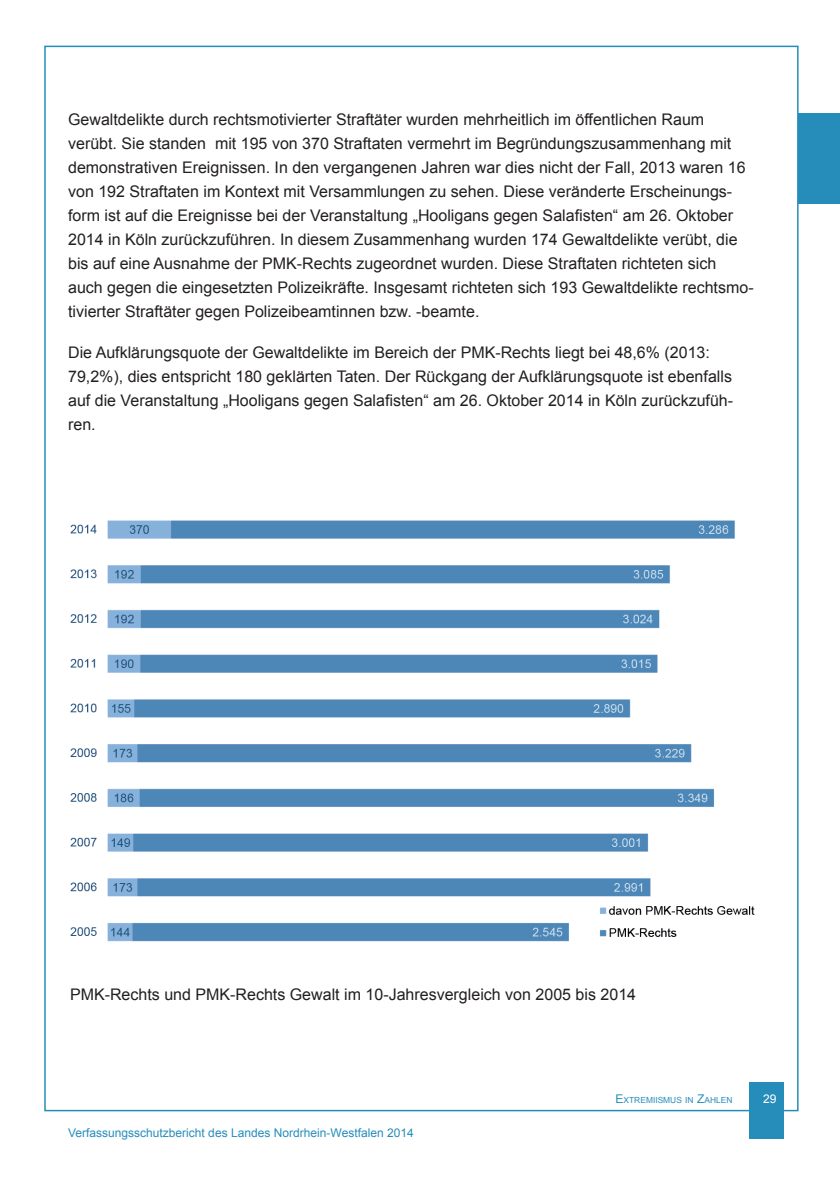
<style>
.page{position:relative;width:840px;height:1191px;background:#fff}
.page>*{position:absolute;margin:0;border:0;box-sizing:border-box;transform-origin:0 0}
._20_Absatz_mit_Absta{font:16px/24px "Arial";color:#231f20}
._21_Absatz_ohne_Abst{font:16px "Arial";color:#231f20}
.t1{font:12px "Arial";color:#268dbb}
.t2{font:12px "Arial";color:#fff}
.t3{font:8.4px "Arial";color:#268dbb}
.s1{font-size:12px}
</style>
<div class="page">
<div style="left:749px;top:1081px;width:34px;height:57px;background:#268dbb"></div>
<div style="left:798px;top:113px;width:41px;height:91px;background:#268dbb"></div>
<img style="left:70px;top:520px;width:685px;height:422px">
<p class="_20_Absatz_mit_Absta" style="left:68px;top:108px;width:686px">Gewaltdelikte durch rechtsmotivierter Straftäter wurden mehrheitlich im öffentlichen Raum verübt. Sie standen mit 195 von 370 Straftaten vermehrt im Begründungszusammenhang mit demonstrativen Ereignissen. In den vergangenen Jahren war dies nicht der Fall, 2013 waren 16 von 192 Straftaten im Kontext mit Versammlungen zu sehen. Diese veränderte Erscheinungs&shy;form ist auf die Ereignisse bei der Veranstaltung „Hooligans gegen Salafisten“ am 26. Oktober 2014 in Köln zurückzuführen. In diesem Zusammenhang wurden 174 Gewaltdelikte verübt, die bis auf eine Ausnahme der PMK-Rechts zugeordnet wurden. Diese Straftaten richteten sich auch gegen die eingesetzten Polizeikräfte. Insgesamt richteten sich 193 Gewaltdelikte rechtsmo&shy;tivierter Straftäter gegen Polizeibeamtinnen bzw. -beamte.</p>
<p class="_20_Absatz_mit_Absta" style="left:68px;top:341px;width:666px">Die Aufklärungsquote der Gewaltdelikte im Bereich der PMK-Rechts liegt bei 48,6% (2013:<br>79,2%), dies entspricht 180 geklärten Taten. Der Rückgang der Aufklärungsquote ist ebenfalls auf die Veranstaltung „Hooligans gegen Salafisten“ am 26. Oktober 2014 in Köln zurückzufüh&shy;ren.</p>
<p class="_21_Absatz_ohne_Abst" style="left:70px;top:983px;width:567px">PMK-Rechts und PMK-Rechts Gewalt im 10-Jahresvergleich von 2005 bis 2014</p>
<p class="t1" style="left:68px;top:1125px;width:347px">Verfassungsschutzbericht des Landes Nordrhein-Westfalen 2014</p>
<p class="t3" style="left:615px;top:1094px;width:118px"><span class="s1">E</span>XTREMIISMUS IN <span class="s1">Z</span>AHLEN</p>
<p class="t2" style="left:762px;top:1091px;width:15px">29</p>
</div>
